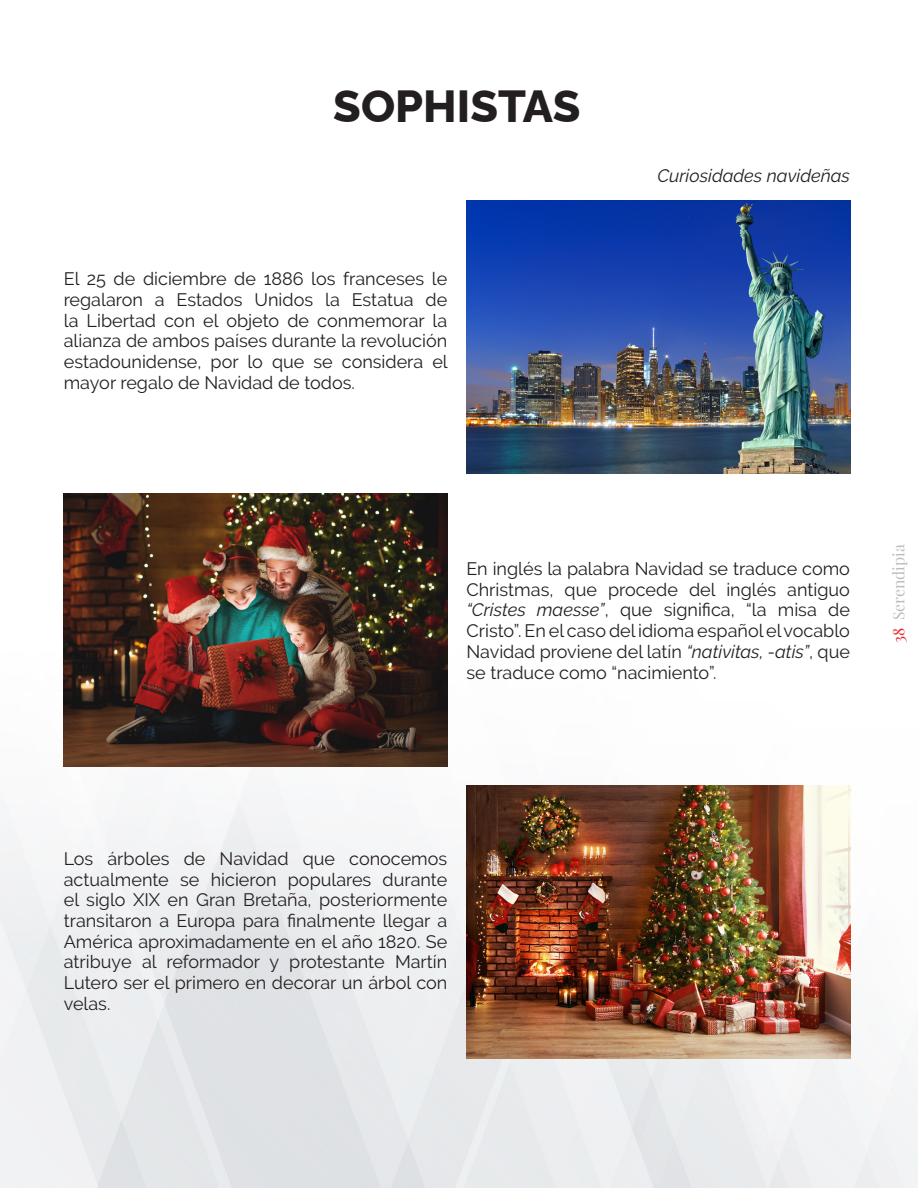
<style>
.page{position:relative;width:918px;height:1188px;background:#fff}
.page>*{position:absolute;margin:0;border:0;box-sizing:border-box;transform-origin:0 0}
.t1{font:800 45px "Raleway";color:#231f20}
.t2{font:18px/20.7px "Raleway";color:#231f20;text-align:justify}
.t3{font:italic 18px "Raleway";color:#231f20}
.t4{font:15.75px "Playfair Display";color:#bbbdbd}
.s1{font-style:italic}
.s2{color:#ee2026}
</style>
<div class="page">
<img style="left:1px;top:570px;width:917px;height:618px">
<img style="left:466px;top:201px;width:384px;height:273px">
<img style="left:466px;top:786px;width:384px;height:273px">
<img style="left:63px;top:493px;width:384px;height:273px">
<p class="t1" style="left:333px;top:71px;width:249px">SOPHISTAS</p>
<p class="t2" style="left:64px;top:268px;width:386px">El 25 de diciembre de 1886 los franceses le regalaron a Estados Unidos la Estatua de la Libertad con el objeto de conmemorar la alianza de ambos países durante la revolución estadounidense, por lo que se considera el mayor regalo de Navidad de todos.</p>
<p class="t3" style="left:657px;top:165px;width:194px">Curiosidades navideñas</p>
<p class="t2" style="left:466px;top:558px;width:385px">En inglés la palabra Navidad se traduce como Christmas, que procede del inglés antiguo <span class="s1">“Cristes maesse”</span>, que significa, “la misa de Cristo”. En el caso del idioma español el vocablo Navidad proviene del latín <span class="s1">“nativitas, -atis”</span>, que se traduce como “nacimiento”.</p>
<p class="t4" style="left:889px;top:643px;width:101px;rotate:-90deg"><span class="s2">38</span> Serendipia</p>
<p class="t2" style="left:64px;top:848px;width:385px">Los árboles de Navidad que conocemos actualmente se hicieron populares durante el siglo XIX en Gran Bretaña, posteriormente transitaron a Europa para finalmente llegar a América aproximadamente en el año 1820. Se atribuye al reformador y protestante Martín Lutero ser el primero en decorar un árbol con velas.</p>
</div>
